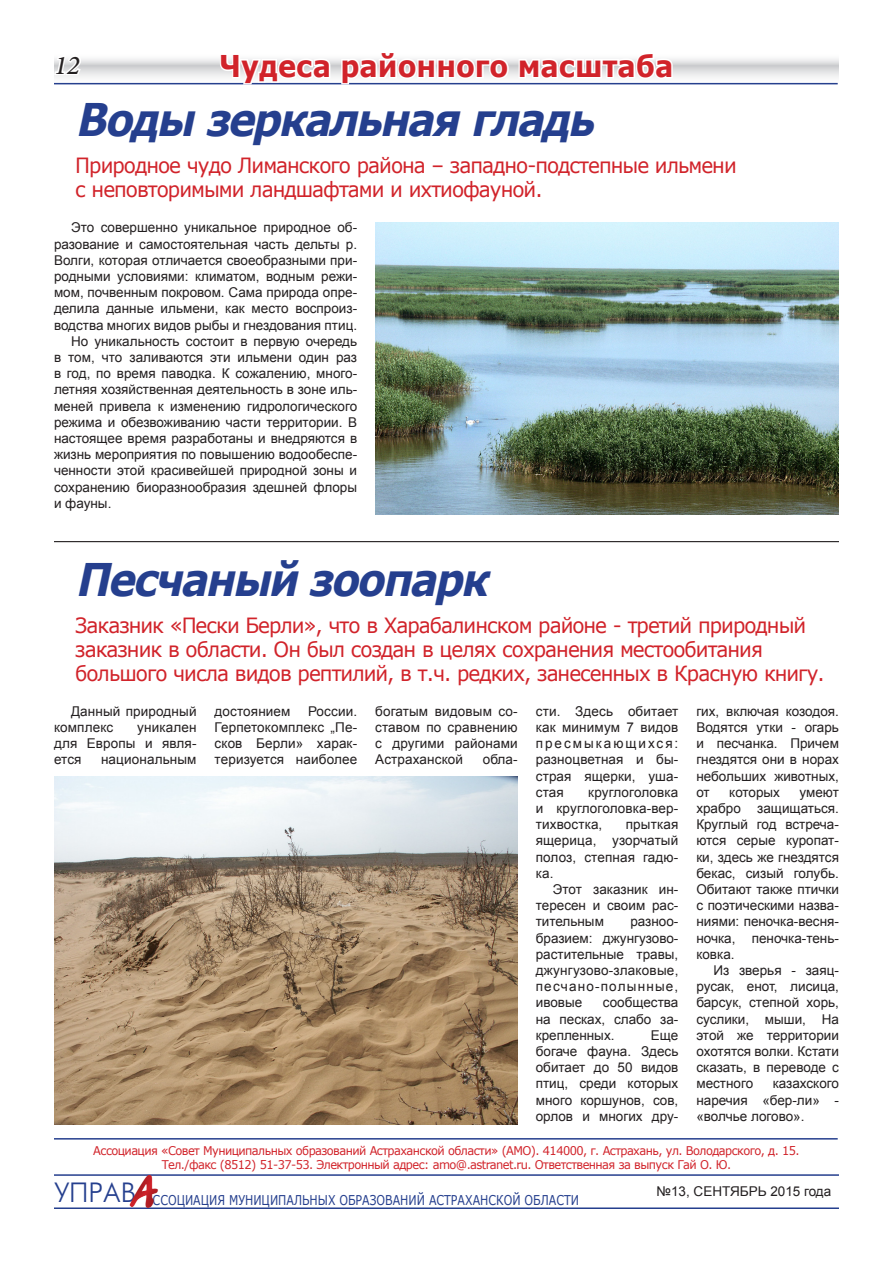
<style>
.page{position:relative;width:893px;height:1263px;background:#fff}
.page>*{position:absolute;margin:0;border:0;box-sizing:border-box;transform-origin:0 0}
.t1{font:italic 700 45px "Verdana";color:#253f8e;scale:.9 1}
.t2{font:44.7px "Tagir CTT";color:#d1232a}
.t3{font:700 30px "Verdana";color:#d1232a;scale:.91 1}
.t4{font:italic 500 27px "Minion Pro";color:#231f20}
.t5{font:21px/24px "Verdana";letter-spacing:-.05em;color:#d1232a;scale:.95 1}
.t6{font:13.5px/16.2px "Arial";color:#231f20;text-align:justify}
.t7{font:13.5px "Verdana";color:#253f8e;scale:.82 1}
.t8{font:12px/13.5px "Verdana";letter-spacing:-.05em;color:#d1232a;scale:.95 1}
</style>
<div class="page">
<hr style="left:54px;top:1174px;width:785px;height:2px;background:#253f8e">
<svg style="left:54px;top:59px;width:785px;height:26px"></svg>
<svg style="left:54px;top:59px;width:29px;height:18px"></svg>
<hr style="left:54px;top:1207px;width:785px;height:2px;background:#253f8e">
<div style="left:121px;top:1164px;width:59px;height:62px;background:#231f20;opacity:.5"></div>
<hr style="left:54px;top:1138px;width:784px;height:1px;background:#253f8e">
<svg style="left:218px;top:59px;width:114px;height:26px"></svg>
<svg style="left:340px;top:59px;width:171px;height:26px"></svg>
<svg style="left:517px;top:59px;width:157px;height:22px"></svg>
<hr style="left:54px;top:541px;width:785px;height:1px;background:#231f20">
<img style="left:375px;top:223px;width:464px;height:291px">
<img style="left:54px;top:777px;width:464px;height:348px">
<h3 class="t4" style="left:54px;top:46px;width:27px">12</h3>
<h3 class="t3" style="left:220px;top:47px;width:500px">Чудеса районного масштаба</h3>
<h1 class="t1" style="left:75px;top:91px;width:590px">Воды зеркальная гладь</h1>
<h3 class="t5" style="left:75px;top:153px;width:698px">П риродное чудо Лиманского района – западно-подстепные ильмени с неповторимыми ландшафтами и ихтиофауной.</h3>
<p class="t6" style="left:71px;top:220px;width:288px">Это совершенно уникальное природное об-</p>
<p class="t6" style="left:54px;top:236px;width:305px">разование и самостоятельная часть дельты р.</p>
<p class="t6" style="left:54px;top:252px;width:305px">Волги, которая отличается своеобразными при-</p>
<p class="t6" style="left:54px;top:268px;width:305px">родными условиями: климатом, водным режи-</p>
<p class="t6" style="left:54px;top:284px;width:305px">мом, почвенным покровом. Сама природа опре-</p>
<p class="t6" style="left:54px;top:301px;width:305px">делила данные ильмени, как место воспроиз-</p>
<p class="t6" style="left:54px;top:317px;width:305px">водства многих видов рыбы и гнездования птиц.</p>
<p class="t6" style="left:71px;top:333px;width:288px">Но уникальность состоит в первую очередь</p>
<p class="t6" style="left:54px;top:349px;width:305px">в том, что заливаются эти ильмени один раз</p>
<p class="t6" style="left:54px;top:365px;width:305px">в год, по время паводка. К сожалению, много-</p>
<p class="t6" style="left:54px;top:382px;width:305px">летняя хозяйственная деятельность в зоне иль-</p>
<p class="t6" style="left:54px;top:398px;width:305px">меней привела к изменению гидрологического</p>
<p class="t6" style="left:54px;top:414px;width:305px">режима и обезвоживанию части территории. В</p>
<p class="t6" style="left:54px;top:430px;width:305px">настоящее время разработаны и внедряются в</p>
<p class="t6" style="left:54px;top:446px;width:305px">жизнь мероприятия по повышению водообеспе-</p>
<p class="t6" style="left:54px;top:463px;width:305px">ченности этой красивейшей природной зоны и</p>
<p class="t6" style="left:54px;top:479px;width:305px">сохранению биоразнообразия здешней флоры</p>
<p class="t6" style="left:54px;top:495px;width:59px">и фауны.</p>
<h1 class="t1" style="left:75px;top:551px;width:472px">Песчаный зоопарк</h1>
<h3 class="t5" style="left:75px;top:613px;width:790px">Заказник «Пески Берли», что в Харабалинском районе - третий природный заказник в области. Он был создан в целях сохранения местообитания большого числа видов рептилий, в т.ч. редких, занесенных в Красную книгу.</h3>
<p class="t6" style="left:54px;top:703px;width:144px;text-indent:17px">Данный природный комплекс</p>
<p class="t6" style="left:54px;top:719px;width:144px;text-indent:83px">уникален для Европы и явля&shy;ется</p>
<p class="t6" style="left:101px;top:752px;width:97px">национальным</p>
<p class="t6" style="left:215px;top:703px;width:144px;text-indent:94px">России.<br>Герпетокомплекс „Пе&shy;сков Берли» харак&shy;теризуется наиболее</p>
<p class="t6" style="left:375px;top:703px;width:144px">богатым видовым со&shy;ставом по сравнению с другими районами Астраханской</p>
<p class="t6" style="left:215px;top:703px;width:77px">достоянием</p>
<p class="t6" style="left:483px;top:752px;width:37px">обла-</p>
<p class="t6" style="left:536px;top:703px;width:144px">сти. Здесь обитает как минимум 7 видов пресмыкающихся: разноцветная и бы&shy;страя ящерки, уша&shy;стая</p>
<p class="t6" style="left:536px;top:784px;width:144px;text-indent:53px">круглоголовка и круглоголовка-вер&shy;тихвостка,</p>
<p class="t6" style="left:536px;top:816px;width:144px;text-indent:90px">прыткая ящерица, узорчатый полоз, степная гадю&shy;ка.</p>
<p class="t6" style="left:536px;top:881px;width:144px;text-indent:17px">Этот заказник ин&shy;тересен и своим рас&shy;тительным</p>
<p class="t6" style="left:536px;top:914px;width:144px;text-indent:95px">разноо&shy;бразием: джунгузово&shy;растительные травы, джунгузово-злаковые, песчано-полынные, ивовые</p>
<p class="t6" style="left:536px;top:995px;width:144px;text-indent:67px">сообщества на песках, слабо за&shy;крепленных.</p>
<p class="t6" style="left:536px;top:1027px;width:144px;text-indent:115px">Еще богаче фауна. Здесь обитает до 50 видов птиц, среди которых много коршунов, сов, орлов и многих дру-</p>
<p class="t6" style="left:696px;top:703px;width:144px">гих, включая козодоя.<br>Водятся утки - огарь и песчанка. Причем гнездятся они в норах небольших животных, от</p>
<p class="t6" style="left:696px;top:784px;width:144px;text-indent:103px">умеют храбро защищаться.<br>Круглый год встреча&shy;ются серые куропат&shy;ки, здесь же гнездятся бекас, сизый голубь.<br>Обитают также птички с поэтическими назва&shy;ниями: пеночка-весня&shy;ночка, пеночка-тень&shy;ковка.</p>
<p class="t6" style="left:696px;top:962px;width:144px;text-indent:17px">Из зверья - заяц&shy;русак, енот, лисица, барсук, степной хорь, суслики, мыши, На этой же территории охотятся волки. Кстати сказать, в переводе с местного</p>
<p class="t6" style="left:729px;top:784px;width:52px">которых</p>
<p class="t6" style="left:696px;top:1076px;width:144px;text-indent:76px">казахского наречия «бер-ли» - «волчье логово».</p>
<p class="t8" style="left:93px;top:1144px;width:445px">Ассоциация «Совет Муниципальных образований Астраханской области» (АМО</p>
<p class="t8" style="left:162px;top:1144px;width:673px;text-indent:369px">). 414000, г. Астрахань, ул. Володарского, д. 15.<br>Тел./факс (8512) 51-37-53. Электронный адрес: amo@.astranet.ru. Ответственная за выпуск Гай О. Ю.</p>
<h2 class="t2" style="left:130px;top:1164px;width:26px">А</h2>
<p class="t7" style="left:54px;top:1191px;width:642px"><sup>УПРАВ</sup> ссоциация муниципальных образований Астраханской области</p>
<p class="t6" style="left:657px;top:1183px;width:176px">№13, сентябрь 2015 года</p>
</div>
